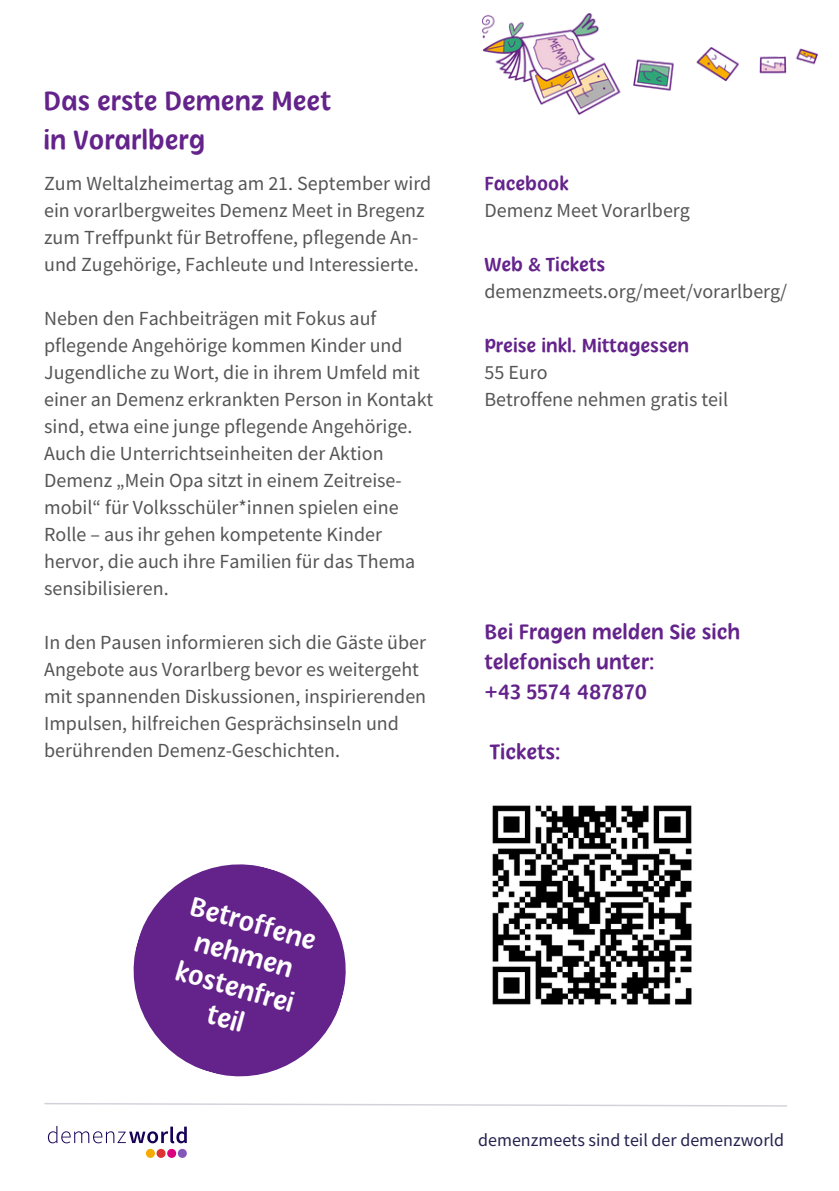
<style>
.page{position:relative;width:839px;height:1191px;background:#fff}
.page>*{position:absolute;margin:0;border:0;box-sizing:border-box;transform-origin:0 0}
.t1{font:600 28px/33px "Herbit";color:#fff;text-align:center}
.t2{font:600 28px/39px "Herbit";color:#64238b}
.t3{font:600 22px/30px "Herbit";color:#64238b}
.t4{font:20px/27px "Source Sans Pro";color:#555}
.t5{font:18px "Source Sans Pro";color:#24214e}
.s1{font-family:"Herbit";font-weight:600;color:#64238b}
</style>
<div class="page">
<svg style="left:133px;top:864px;width:213px;height:213px;fill:#64238b"></svg>
<img style="left:483px;top:14px;width:334px;height:100px">
<svg style="left:146px;top:1149px;width:41px;height:9px"></svg>
<svg style="left:48px;top:1126px;width:139px;height:17px"></svg>
<svg style="left:44px;top:1103px;width:743px;height:4px"></svg>
<img style="left:492px;top:805px;width:200px;height:200px">
<h3 class="t2" style="left:44px;top:81px;width:289px">Das erste Demenz Meet in Vorarlberg</h3>
<h2 class="t4" style="left:44px;top:170px;width:389px">Zum Weltalzheimertag am 21. September wird ein vorarlbergweites Demenz Meet in Bregenz zum Treffpunkt für Betroffene, pflegende An&shy;und Zugehörige, Fachleute und Interessierte.</h2>
<p class="t4" style="left:44px;top:305px;width:390px">Neben den Fachbeiträgen mit Fokus auf pflegende Angehörige kommen Kinder und Jugendliche zu Wort, die in ihrem Umfeld mit einer an Demenz erkrankten Person in Kontakt sind, etwa eine junge pflegende Angehörige.<br>Auch die Unterrichtseinheiten der Aktion Demenz „Mein Opa sitzt in einem Zeitreise&shy;mobil“ für Volksschüler*innen spielen eine Rolle – aus ihr gehen kompetente Kinder hervor, die auch ihre Familien für das Thema sensibilisieren.</p>
<p class="t4" style="left:44px;top:629px;width:383px">In den Pausen informieren sich die Gäste über Angebote aus Vorarlberg bevor es weitergeht mit spannenden Diskussionen, inspirierenden Impulsen, hilfreichen Gesprächsinseln und berührenden Demenz-Geschichten.</p>
<h3 class="t4" style="left:484px;top:170px;width:207px"><span class="s1">Facebook<br></span>Demenz Meet Vorarlberg</h3>
<h1 class="t4" style="left:484px;top:251px;width:304px"><span class="s1">Web &amp; Tickets </span>demenzmeets.org/meet/vorarlberg/</h1>
<h3 class="t4" style="left:484px;top:332px;width:245px"><span class="s1">Preise inkl. Mittagessen<br></span>55 Euro<br>Betroffene nehmen gratis teil</h3>
<h3 class="t3" style="left:484px;top:616px;width:257px">Bei Fragen melden Sie sich telefonisch unter:<br>+43 5574 487870</h3>
<h2 class="t3" style="left:490px;top:736px;width:72px">Tickets:</h2>
<h1 class="t1" style="left:195px;top:889px;width:131px;rotate:16deg">Betroffene nehmen kostenfrei teil</h1>
<h3 class="t5" style="left:478px;top:1128px;width:307px">demenzmeets sind teil der demenzworld</h3>
</div>
